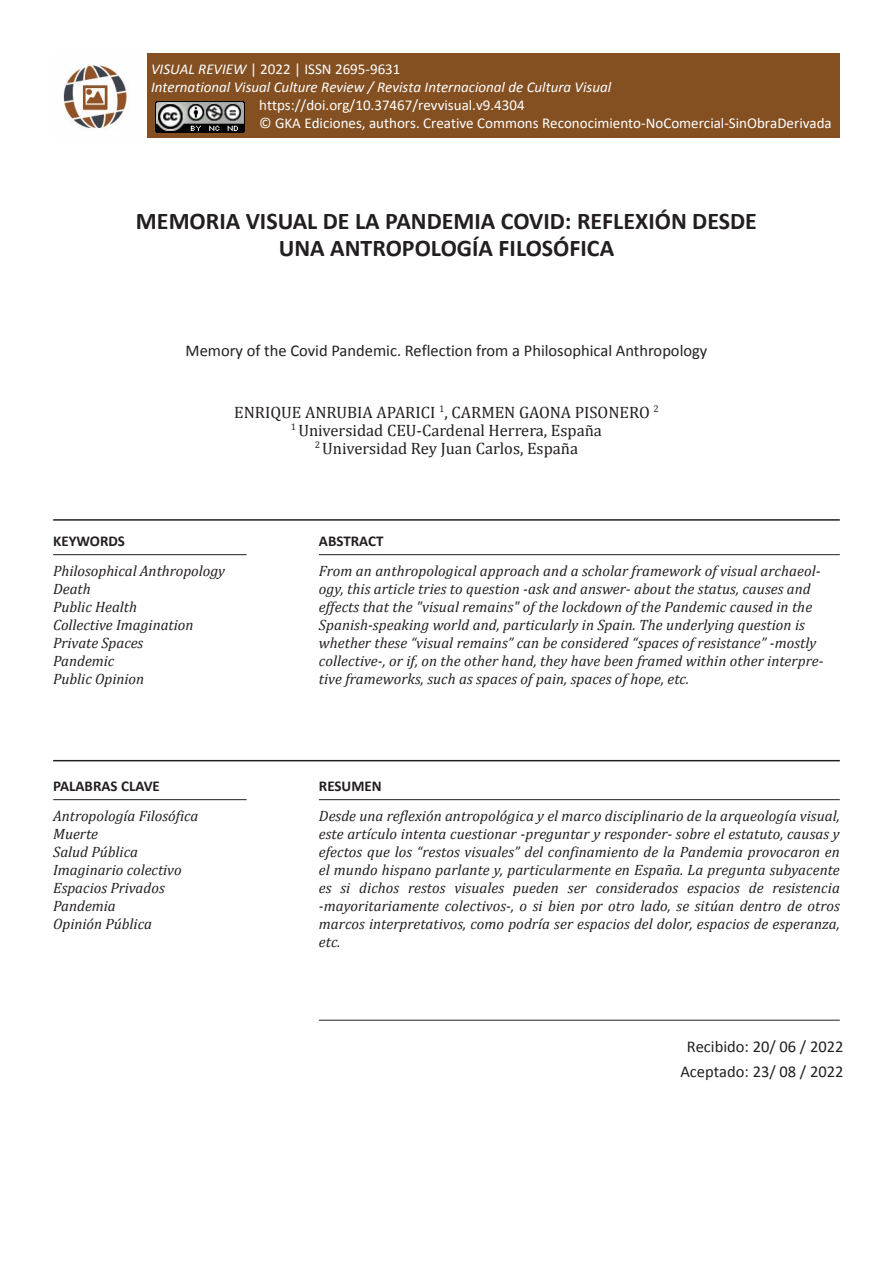
<style>
.page{position:relative;width:893px;height:1263px;background:#fff}
.page>*{position:absolute;margin:0;border:0;box-sizing:border-box;transform-origin:0 0}
.Titulo_Artículo{font:700 24px/27px "Calibri";color:#231f20;text-align:center}
.Cita{font:16.5px "Cambria";color:#231f20}
.Titulo_Ingles{font:16.5px "Calibri";color:#231f20}
.DATE-HOME{font:16.5px/24.6px "Calibri";color:#231f20;text-align:center}
.CONTENT-HOME{font:italic 15px/18px "Cambria";letter-spacing:.005em;color:#231f20}
.t1{font:15px "Calibri";color:#fff}
.t2{font:italic 15px "Calibri";color:#fff}
.WORDS-HOME{font:700 15px "Calibri";color:#231f20}
.s1{font-style:italic}
</style>
<div class="page">
<hr style="left:53px;top:519px;width:787px;height:2px;background:#231f20">
<hr style="left:53px;top:760px;width:787px;height:1px;background:#231f20">
<hr style="left:53px;top:554px;width:194px;height:1px;background:#231f20">
<hr style="left:53px;top:799px;width:194px;height:1px;background:#231f20">
<hr style="left:319px;top:554px;width:521px;height:1px;background:#231f20">
<hr style="left:319px;top:799px;width:521px;height:1px;background:#231f20">
<hr style="left:319px;top:1020px;width:521px;height:1px;background:#231f20">
<img style="left:63px;top:64px;width:64px;height:66px">
<div style="left:148px;top:53px;width:692px;height:85px;background:#845022"></div>
<img style="left:156px;top:102px;width:88px;height:31px">
<p class="t1" style="left:151px;top:60px;width:251px"><span class="s1">VISUAL REVIEW</span> | 2022 | ISSN 2695-9631</p>
<p class="t2" style="left:151px;top:78px;width:462px">International Visual Culture Review / Revista Internacional de Cultura Visual</p>
<p class="t1" style="left:259px;top:96px;width:267px">https://doi.org/10.37467/revvisual.v9.4304</p>
<p class="t1" style="left:259px;top:113px;width:574px">© GKA Ediciones, authors. Creative Commons Reconocimiento-NoComercial-SinObraDerivada</p>
<p class="Titulo_Artículo" style="left:136px;top:206px;width:622px">MEMORIA VISUAL DE LA PANDEMIA COVID: REFLEXIÓN DESDE<br>UNA ANTROPOLOGÍA FILOSÓFICA</p>
<p class="Titulo_Ingles" style="left:186px;top:340px;width:523px">Memory of the Covid Pandemic. Reflection from a Philosophical Anthropology</p>
<p class="Cita" style="left:234px;top:402px;width:426px">ENRIQUE ANRUBIA APARICI <sup>1</sup>, CARMEN GAONA PISONERO <sup>2</sup></p>
<p class="Cita" style="left:291px;top:420px;width:313px"><sup>1</sup> Universidad CEU-Cardenal Herrera, España</p>
<p class="Cita" style="left:315px;top:438px;width:265px"><sup>2</sup> Universidad Rey Juan Carlos, España</p>
<p class="WORDS-HOME" style="left:53px;top:530px;width:73px">KEYWORDS</p>
<p class="CONTENT-HOME" style="left:53px;top:561px;width:173px">Philosophical Anthropology</p>
<p class="CONTENT-HOME" style="left:53px;top:579px;width:39px">Death</p>
<p class="CONTENT-HOME" style="left:53px;top:597px;width:85px">Public Health</p>
<p class="CONTENT-HOME" style="left:53px;top:615px;width:142px">Collective Imagination</p>
<p class="CONTENT-HOME" style="left:53px;top:633px;width:92px">Private Spaces</p>
<p class="CONTENT-HOME" style="left:53px;top:651px;width:63px">Pandemic</p>
<p class="CONTENT-HOME" style="left:53px;top:669px;width:93px">Public Opinion</p>
<p class="WORDS-HOME" style="left:319px;top:530px;width:66px">ABSTRACT</p>
<p class="CONTENT-HOME" style="left:319px;top:561px;width:506px">From an anthropological approach and a scholar framework of visual archaeol&shy;ogy, this article tries to question -ask and answer- about the status, causes and effects that the "visual remains" of the lockdown of the Pandemic caused in the Spanish-speaking world and, particularly in Spain. The underlying question is whether these “visual remains” can be considered “spaces of resistance” -mostly collective-, or if, on the other hand, they have been framed within other interpre&shy;tive frameworks, such as spaces of pain, spaces of hope, etc.</p>
<p class="WORDS-HOME" style="left:53px;top:775px;width:108px">PALABRAS CLAVE</p>
<p class="CONTENT-HOME" style="left:53px;top:806px;width:147px">Antropología Filosófica</p>
<p class="CONTENT-HOME" style="left:53px;top:824px;width:46px">Muerte</p>
<p class="CONTENT-HOME" style="left:53px;top:842px;width:86px">Salud Pública</p>
<p class="CONTENT-HOME" style="left:53px;top:860px;width:130px">Imaginario colectivo</p>
<p class="CONTENT-HOME" style="left:53px;top:878px;width:113px">Espacios Privados</p>
<p class="CONTENT-HOME" style="left:53px;top:896px;width:64px">Pandemia</p>
<p class="CONTENT-HOME" style="left:53px;top:914px;width:100px">Opinión Pública</p>
<p class="WORDS-HOME" style="left:319px;top:775px;width:64px">RESUMEN</p>
<p class="CONTENT-HOME" style="left:319px;top:806px;width:522px;text-align:justify">Desde una reflexión antropológica y el marco disciplinario de la arqueología visual, este artículo intenta cuestionar -preguntar y responder- sobre el estatuto, causas y efectos que los “restos visuales” del confinamiento de la Pandemia provocaron en el mundo hispano parlante y, particularmente en España. La pregunta subyacente es si dichos restos visuales pueden ser considerados espacios de resistencia -mayoritariamente colectivos-, o si bien por otro lado, se sitúan dentro de otros marcos interpretativos, como podría ser espacios del dolor, espacios de esperanza, etc.</p>
<p class="DATE-HOME" style="left:680px;top:1034px;width:165px">Recibido: 20/ 06 / 2022<br>Aceptado: 23/ 08 / 2022</p>
</div>
